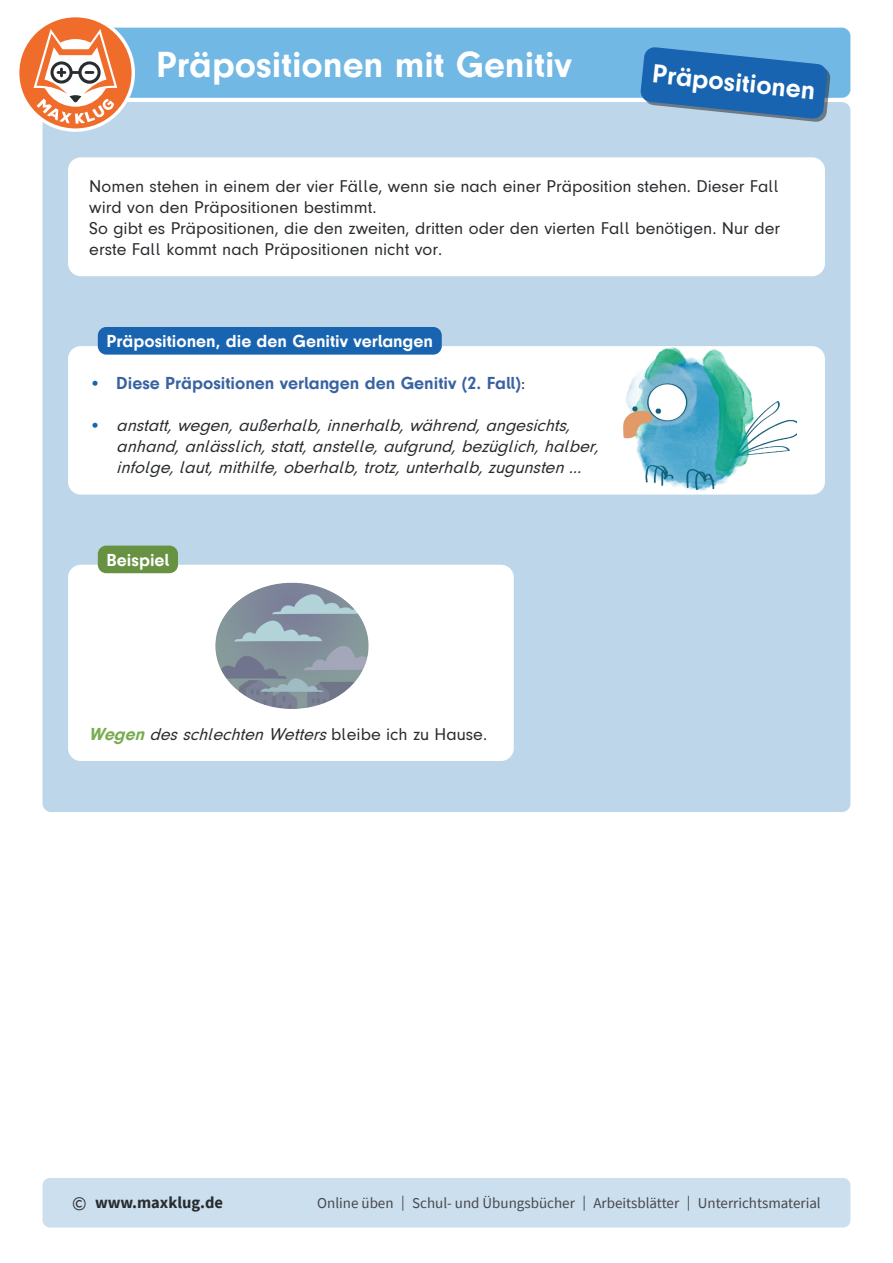
<style>
.page{position:relative;width:893px;height:1263px;background:#fff}
.page>*{position:absolute;margin:0;border:0;box-sizing:border-box;transform-origin:0 0}
.t1{font:700 37.5px "Mk Druckschrift N";color:#fff}
.t2{font:700 27px "Mk Druckschrift N";color:#fff}
.t3{font:18px/21px "Mk Druckschrift N";color:#292c2f}
.t4{font:italic 18px/21px "Mk Druckschrift N";color:#292c2f}
.t5{font:700 18px "Mk Druckschrift N";color:#3962a1}
.t6{font:700 18px "Mk Druckschrift N";color:#fff}
.t7{font:700 16.5px "Source Sans Pro";color:#292c2f}
.t8{font:15px "Source Sans Pro";color:#47474a}
.s1{font-weight:400;color:#1964b0}
.s2{font-weight:400;color:#292c2f}
.s3{font-style:normal;color:#1964b0}
.s4{font-weight:700;color:#79ac51}
.s5{font-style:normal}
.s6{font-weight:400;font-size:19.5px}
</style>
<div class="page">
<div style="left:43px;top:102px;width:807px;height:710px;background:#bdd6ea;border-radius:9px"></div>
<div style="left:75px;top:28px;width:775px;height:70px;background:#72b8e5;border-radius:9px"></div>
<svg style="left:640px;top:47px;width:191px;height:75px"></svg>
<div style="left:43px;top:1178px;width:807px;height:49px;background:#ccdfee;border-radius:7px"></div>
<svg style="left:19px;top:17px;width:116px;height:115px"></svg>
<div style="left:68px;top:157px;width:757px;height:119px;background:#fff;border-radius:13px"></div>
<div style="left:68px;top:346px;width:757px;height:149px;background:#fff;border-radius:13px"></div>
<div style="left:98px;top:327px;width:344px;height:28px;background:#1964b0;border-radius:9px"></div>
<div style="left:68px;top:565px;width:446px;height:196px;background:#fff;border-radius:13px"></div>
<div style="left:98px;top:546px;width:80px;height:27px;background:#679241;border-radius:9px"></div>
<img style="left:612px;top:347px;width:184px;height:148px">
<img style="left:205px;top:564px;width:171px;height:145px">
<h1 class="t1" style="left:156px;top:43px;width:417px">Präpositionen mit Genitiv</h1>
<h2 class="t2" style="left:654px;top:58px;width:165px;rotate:6deg">Präpositionen</h2>
<p class="t3" style="left:89px;top:176px;width:692px">Nomen stehen in einem der vier Fälle, wenn sie nach einer Präposition stehen. Dieser Fall wird von den Präpositionen bestimmt.<br>So gibt es Präpositionen, die den zweiten, dritten oder den vierten Fall benötigen. Nur der erste Fall kommt nach Präpositionen nicht vor.</p>
<p class="t6" style="left:107px;top:331px;width:328px">Präpositionen, die den Genitiv verlangen</p>
<p class="t5" style="left:89px;top:373px;width:437px"><span class="s1">•</span> Diese Präpositionen verlangen den Genitiv (2. Fall)<span class="s2">:</span></p>
<p class="t4" style="left:116px;top:415px;width:489px;text-indent:-27px"><span class="s3">•</span> anstatt,wegen,außerhalb,innerhalb,während,angesichts, anhand, anlässlich, statt, anstelle, aufgrund, bezüglich, halber, infolge,laut,mithilfe,oberhalb,trotz,unterhalb,zugunsten…</p>
<p class="t6" style="left:107px;top:550px;width:64px">Beispiel</p>
<p class="t4" style="left:89px;top:724px;width:400px"><span class="s4">Wegen</span>desschlechtenWetters<span class="s5">b l e i b e i c h z u H a u s e .</span></p>
<p class="t7" style="left:72px;top:1191px;width:152px"><span class="s6">©</span> www.maxklug.de</p>
<p class="t8" style="left:317px;top:1194px;width:505px">Online üben | Schul- und Übungsbücher | Arbeitsblätter | Unterrichtsmaterial</p>
</div>
